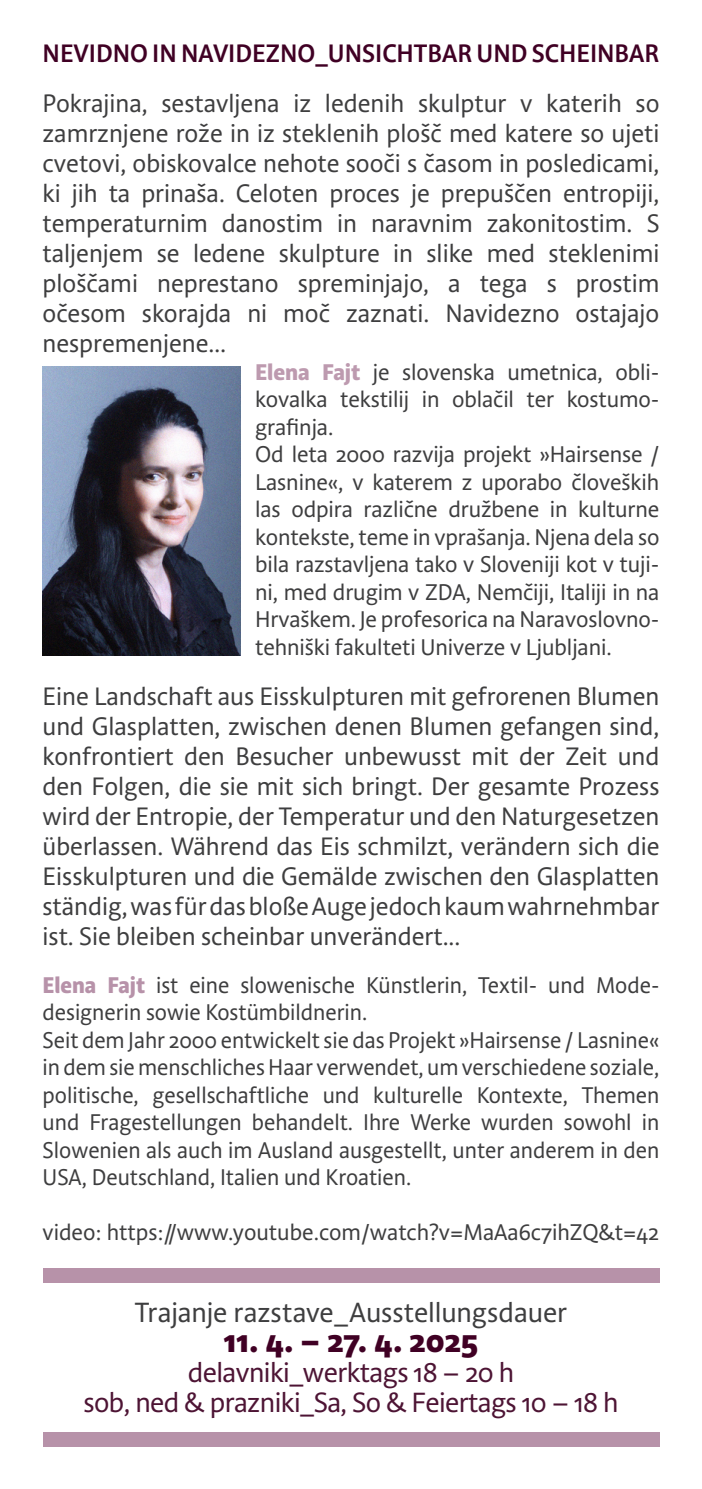
<style>
.page{position:relative;width:702px;height:1489px;background:#fff}
.page>*{position:absolute;margin:0;border:0;box-sizing:border-box;transform-origin:0 0}
.t1{font:800 32.5px "Acorde";color:#400024}
.t2{font:27.5px "Acorde";letter-spacing:-.02em;color:#4d1434}
.t3{font:27.5px "Acorde";letter-spacing:-.005em;color:#3e3e3f}
.t4{font:25px/30px "Acorde";color:#3e3e3f;text-align:justify}
.t5{font:600 25px "Acorde";color:#400024}
.t6{font:22.5px/27.5px "Acorde";color:#3e3e3f;text-align:justify}
.s1{font-weight:800;color:#bd9aaf}
.s2{font-weight:800;color:#b792a9}
</style>
<div class="page">
<img style="left:43px;top:366px;width:198px;height:289px">
<div style="left:43px;top:1268px;width:616px;height:14px;background:#b792a9"></div>
<div style="left:43px;top:1431px;width:616px;height:15px;background:#b792a9"></div>
<p class="t5" style="left:43px;top:38px;width:618px">NEVIDNO IN NAVIDEZNO_UNSICHTBAR UND SCHEINBAR</p>
<p class="t4" style="left:43px;top:90px;width:618px">Pokrajina, sestavljena iz ledenih skulptur v katerih so zamrznjene rože in iz steklenih plošč med katere so ujeti cvetovi, obiskovalce nehote sooči s časom in posledicami, ki jih ta prinaša. Celoten proces je prepuščen entropiji, temperaturnim danostim in naravnim zakonitostim. S taljenjem se ledene skulpture in slike med steklenimi ploščami neprestano spreminjajo, a tega s prostim očesom skorajda ni moč zaznati. Navidezno ostajajo nespremenjene…</p>
<p class="t6" style="left:255px;top:359px;width:406px"><span class="s1">Elena Fajt</span> je slovenska umetnica, obli&shy;kovalka tekstilij in oblačil ter kostumo&shy;grafinja.</p>
<p class="t6" style="left:255px;top:442px;width:406px">Od leta 2000 razvija projekt »Hairsense / Lasnine«, v katerem z uporabo človeških las odpira različne družbene in kulturne kontekste, teme in vprašanja. Njena dela so bila razstavljena tako v Sloveniji kot v tuji&shy;ni, med drugim v ZDA, Nemčiji, Italiji in na Hrvaškem. Je profesorica na Naravoslovno&shy;tehniški fakulteti Univerze v Ljubljani.</p>
<p class="t4" style="left:43px;top:682px;width:618px">Eine Landschaft aus Eisskulpturen mit gefrorenen Blumen und Glasplatten, zwischen denen Blumen gefangen sind, konfrontiert den Besucher unbewusst mit der Zeit und den Folgen, die sie mit sich bringt. Der gesamte Prozess wird der Entropie, der Temperatur und den Naturgesetzen überlassen. Während das Eis schmilzt, verändern sich die Eisskulpturen und die Gemälde zwischen den Glasplatten ständig, was für das bloße Auge jedoch kaum wahrnehmbar ist. Sie bleiben scheinbar unverändert...</p>
<p class="t6" style="left:43px;top:972px;width:618px"><span class="s2">Elena Fajt</span> ist eine slowenische Künstlerin, Textil- und Mode&shy;designerin sowie Kostümbildnerin.</p>
<p class="t6" style="left:43px;top:1027px;width:618px">Seit dem Jahr 2000 entwickelt sie das Projekt »Hairsense / Lasnine« in dem sie menschliches Haar verwendet, um verschiedene soziale, politische, gesellschaftliche und kulturelle Kontexte, Themen und Fragestellungen behandelt. Ihre Werke wurden sowohl in Slowenien als auch im Ausland ausgestellt, unter anderem in den USA, Deutschland, Italien und Kroatien.</p>
<p class="t6" style="left:43px;top:1219px;width:618px">video: https://www.youtube.com/watch?v=MaAa6c7ihZQ&amp;t=42</p>
<p class="t3" style="left:135px;top:1295px;width:433px">Trajanje razstave_Ausstellungsdauer</p>
<p class="t1" style="left:224px;top:1320px;width:255px">11. 4. – 27. 4. 2025</p>
<p class="t2" style="left:188px;top:1355px;width:328px">delavniki_werktags 18 – 20 h</p>
<p class="t2" style="left:83px;top:1385px;width:536px">sob, ned &amp; prazniki_Sa, So &amp; Feiertags 10 – 18 h</p>
</div>
